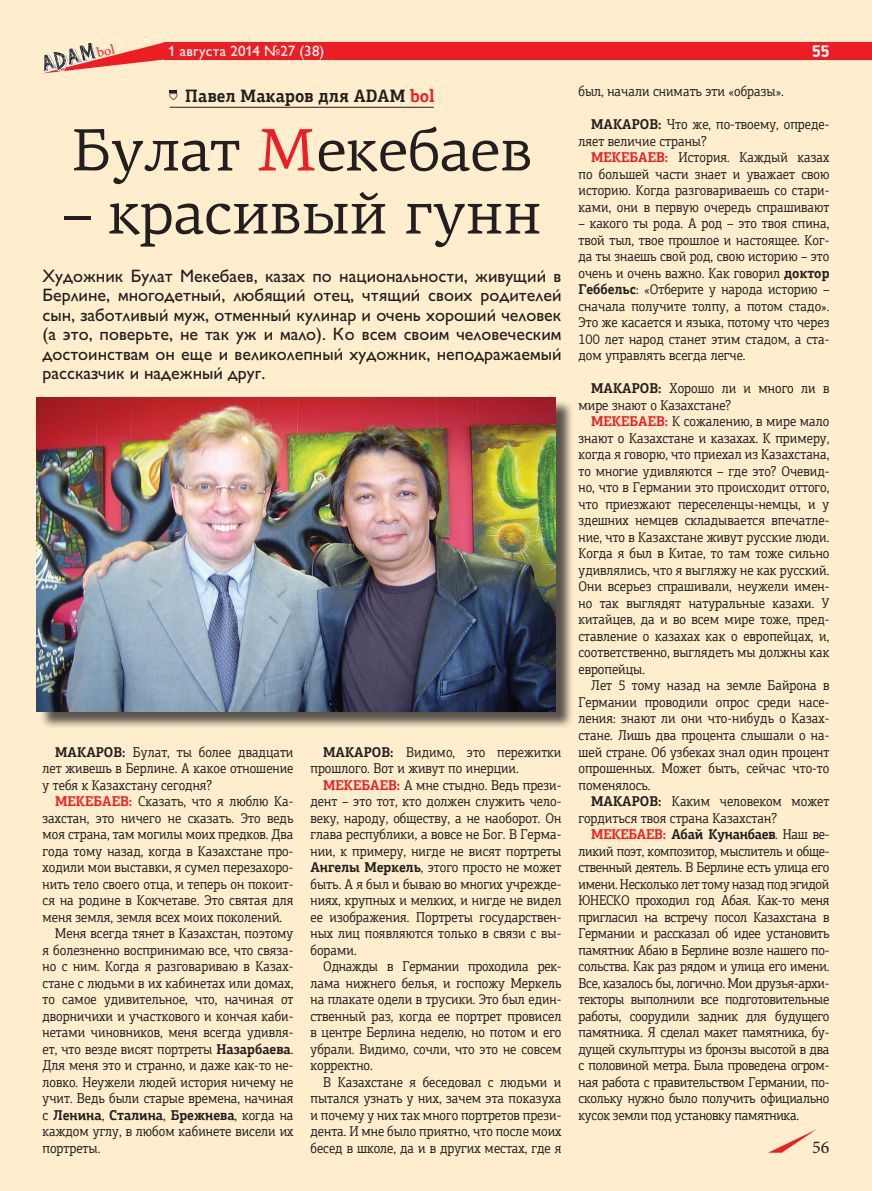
<style>
.page{position:relative;width:872px;height:1191px;background:#fff}
.page>*{position:absolute;margin:0;border:0;box-sizing:border-box;transform-origin:0 0}
.zag{font:60px "PF Agora Serif Pro";color:#231f20}
.Lead1{font:18px/19.5px "K Gill Sans SA";color:#231f20;text-align:justify}
.osn{font:700 18px "PF Agora Slab Pro";letter-spacing:.015em;color:#231f20;scale:.9 1}
.t1{font:18px "Minion Pro";color:#231f20}
.t2{font:700 16.95px "PF Din Display Pro";color:#fff}
.t3{font:15px "K Gill Sans SA";letter-spacing:.015em;color:#fff}
.osn-2{font:14.25px/16.5px "PF Agora Slab Pro";color:#231f20;text-align:justify;scale:.9 1}
.s1{color:#ee1f23}
.s2{color:#ee1d23}
.s3{font-weight:700}
.s4{font-weight:700;color:#ee1f23}
</style>
<div class="page">
<div style="left:1px;top:0;width:871px;height:1191px;background:#feeecd"></div>
<div style="left:39px;top:399px;width:535px;height:331px;background:#231f20;opacity:.75"></div>
<img style="left:37px;top:397px;width:518px;height:314px">
<svg style="left:770px;top:1129px;width:46px;height:23px"></svg>
<hr style="left:169px;top:107px;width:265px;height:1px;background:#231f20">
<div style="left:164px;top:43px;width:708px;height:17px;background:#ee1d23"></div>
<svg style="left:43px;top:42px;width:169px;height:58px"></svg>
<p class="t3" style="left:168px;top:42px;width:158px">1 августа 2014 №27 (38)</p>
<p class="t2" style="left:811px;top:41px;width:19px">55</p>
<p class="osn" style="left:185px;top:84px;width:279px">Павел Макаров для ADAM <span class="s1">bol</span></p>
<p class="zag" style="left:72px;top:114px;width:462px">Булат <span class="s2">М</span>екебаев</p>
<p class="zag" style="left:62px;top:177px;width:481px">– красивый гунн</p>
<p class="Lead1" style="left:43px;top:266px;width:520px">Художник Булат Мекебаев, казах по национальности, живущий в Берлине, многодетный, любящий отец, чтящий своих родителей сын, заботливый муж, отменный кулинар и очень хороший человек (а это, поверьте, не так уж и мало). Ко всем своим человеческим достоинствам он еще и великолепный художник, неподражаемый рассказчик и надежный друг.</p>
<p class="osn-2" style="left:43px;top:743px;width:280px;text-indent:13px"><span class="s3">МАКАРОВ:</span> Булат, ты более двадцати лет живешь в Берлине. А какое отношение у тебя к Казахстану сегодня?</p>
<p class="osn-2" style="left:43px;top:793px;width:280px;text-indent:13px"><span class="s4">МЕКЕБАЕВ:</span> Сказать, что я люблю Ка&shy;захстан, это ничего не сказать. Это ведь моя страна, там могилы моих предков. Два года тому назад, когда в Казахстане про&shy;ходили мои выставки, я сумел перезахоро&shy;нить тело своего отца, и теперь он покоит&shy;ся на родине в Кокчетаве. Это святая для меня земля, земля всех моих поколений.</p>
<p class="osn-2" style="left:43px;top:925px;width:280px;text-indent:13px">Меня всегда тянет в Казахстан, поэтому я болезненно воспринимаю все, что связа&shy;но с ним. Когда я разговариваю в Казах&shy;стане с людьми в их кабинетах или домах, то самое удивительное, что, начиная от дворничихи и участкового и кончая каби&shy;нетами чиновников, меня всегда удивля&shy;ет, что везде висят портреты <span class="s3">Назарбаева</span>.<br>Для меня это и странно, и даже как-то не&shy;ловко. Неужели людей история ничему не учит. Ведь были старые времена, начиная с <span class="s3">Ленина</span>, <span class="s3">Сталина</span>, <span class="s3">Брежнева</span>, когда на каждом углу, в любом кабинете висели их портреты.</p>
<p class="osn-2" style="left:310px;top:743px;width:280px;text-indent:13px"><span class="s3">МАКАРОВ:</span> Видимо, это пережитки прошлого. Вот и живут по инерции.</p>
<p class="osn-2" style="left:310px;top:776px;width:280px;text-indent:13px"><span class="s4">МЕКЕБАЕВ:</span> А мне стыдно. Ведь прези&shy;дент – это тот, кто должен служить чело&shy;веку, народу, обществу, а не наоборот. Он глава республики, а вовсе не Бог. В Герма&shy;нии, к примеру, нигде не висят портреты <span class="s3">Ангелы Меркель</span>, этого просто не может быть. А я был и бываю во многих учрежде&shy;ниях, крупных и мелких, и нигде не видел ее изображения. Портреты государствен&shy;ных лиц появляются только в связи с вы&shy;борами.</p>
<p class="osn-2" style="left:310px;top:958px;width:280px;text-indent:13px">Однажды в Германии проходила рек&shy;лама нижнего белья, и госпожу Меркель на плакате одели в трусики. Это был един&shy;ственный раз, когда ее портрет провисел в центре Берлина неделю, но потом и его убрали. Видимо, сочли, что это не совсем корректно.</p>
<p class="osn-2" style="left:310px;top:1073px;width:280px;text-indent:13px">В Казахстане я беседовал с людьми и пытался узнать у них, зачем эта показуха и почему у них так много портретов прези&shy;дента. И мне было приятно, что после моих бесед в школе, да и в других местах, где я</p>
<p class="osn-2" style="left:578px;top:83px;width:230px">был, начали снимать эти «образы».</p>
<p class="osn-2" style="left:578px;top:116px;width:280px;text-indent:13px"><span class="s3">МАКАРОВ:</span> Что же, по-твоему, опреде&shy;ляет величие страны?</p>
<p class="osn-2" style="left:578px;top:149px;width:280px;text-indent:13px"><span class="s4">МЕКЕБАЕВ:</span> История. Каждый казах по большей части знает и уважает свою историю. Когда разговариваешь со стари&shy;ками, они в первую очередь спрашивают</p>
<p class="osn-2" style="left:578px;top:215px;width:280px">– какого ты рода. А род – это твоя спина, твой тыл, твое прошлое и настоящее. Ког&shy;да ты знаешь свой род, свою историю – это очень и очень важно. Как говорил <span class="s3">доктор Геббельс</span>: «Отберите у народа историю – сначала получите толпу, а потом стадо».<br>Это же касается и языка, потому что через 100 лет народ станет этим стадом, а ста&shy;дом управлять всегда легче.</p>
<p class="osn-2" style="left:578px;top:380px;width:280px;text-indent:13px"><span class="s3">МАКАРОВ:</span> Хорошо ли и много ли в мире знают о Казахстане?</p>
<p class="osn-2" style="left:578px;top:413px;width:280px;text-indent:13px"><span class="s4">МЕКЕБАЕВ:</span> К сожалению, в мире мало знают о Казахстане и казахах. К примеру, когда я говорю, что приехал из Казахстана, то многие удивляются – где это? Очевид&shy;но, что в Германии это происходит оттого, что приезжают переселенцы-немцы, и у здешних немцев складывается впечатле&shy;ние, что в Казахстане живут русские люди.<br>Когда я был в Китае, то там тоже сильно удивлялись, что я выгляжу не как русский.<br>Они всерьез спрашивали, неужели имен&shy;но так выглядят натуральные казахи. У китайцев, да и во всем мире тоже, пред&shy;ставление о казахах как о европейцах, и, соответственно, выглядеть мы должны как европейцы.</p>
<p class="osn-2" style="left:578px;top:677px;width:280px;text-indent:13px">Лет 5 тому назад на земле Байрона в Германии проводили опрос среди насе&shy;ления: знают ли они что-нибудь о Казах&shy;стане. Лишь два процента слышали о на&shy;шей стране. Об узбеках знал один процент опрошенных. Может быть, сейчас что-то поменялось.</p>
<p class="osn-2" style="left:578px;top:793px;width:280px;text-indent:13px"><span class="s3">МАКАРОВ:</span> Каким человеком может гордиться твоя страна Казахстан?</p>
<p class="osn-2" style="left:578px;top:826px;width:280px;text-indent:13px"><span class="s4">МЕКЕБАЕВ:</span> <span class="s3">Абай Кунанбаев</span>. Наш ве&shy;ликий поэт, композитор, мыслитель и обще&shy;ственный деятель. В Берлине есть улица его имени. Несколько лет тому назад под эгидой ЮНЕСКО проходил год Абая. Как-то меня пригласил на встречу посол Казахстана в Германии и рассказал об идее установить памятник Абаю в Берлине возле нашего по&shy;сольства. Как раз рядом и улица его имени.<br>Все, казалось бы, логично. Мои друзья-архи&shy;текторы выполнили все подготовительные работы, соорудили задник для будущего памятника. Я сделал макет памятника, бу&shy;дущей скульптуры из бронзы высотой в два с половиной метра. Была проведена огром&shy;ная работа с правительством Германии, по&shy;скольку нужно было получить официально кусок земли под установку памятника.</p>
<p class="t1" style="left:812px;top:1134px;width:19px">56</p>
</div>
